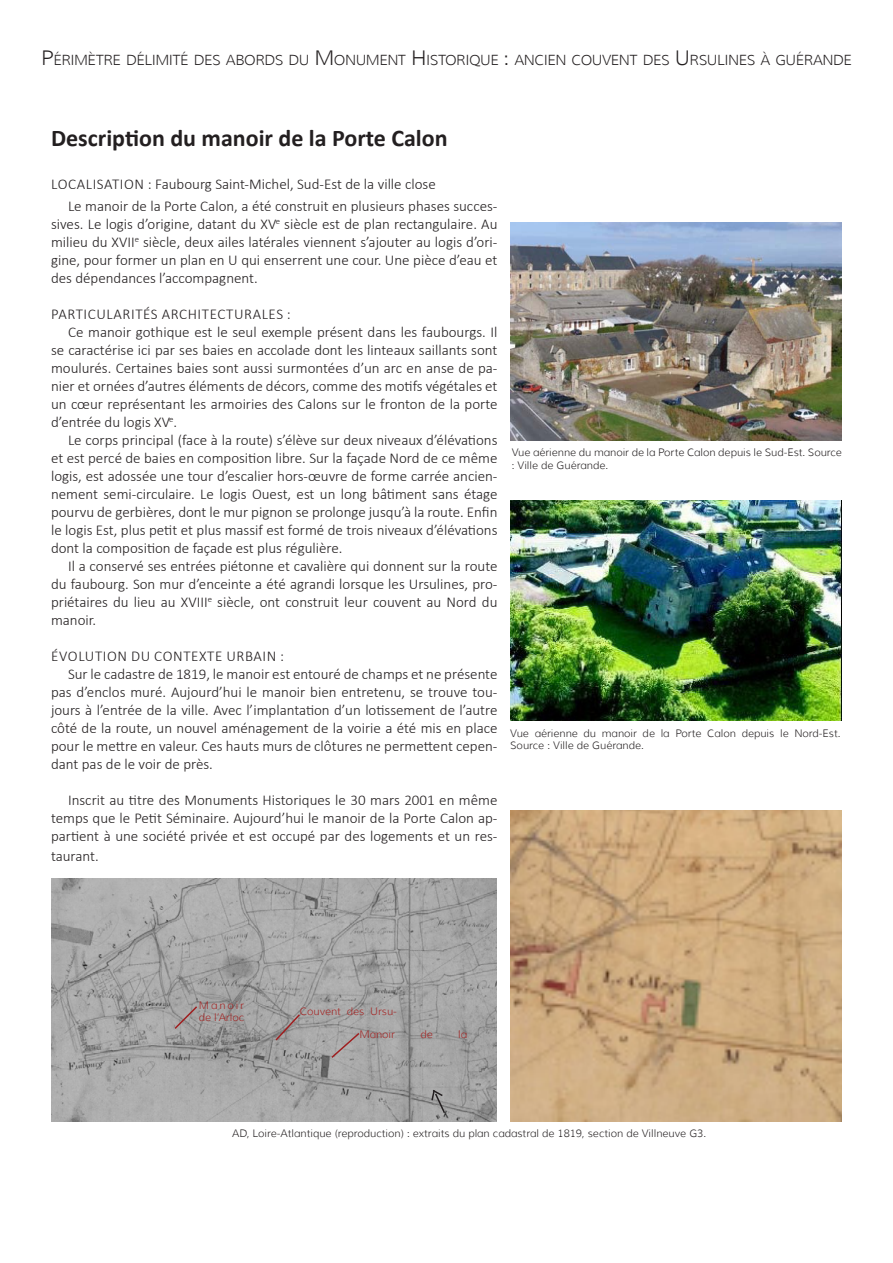
<style>
.page{position:relative;width:893px;height:1263px;background:#fff}
.page>*{position:absolute;margin:0;border:0;box-sizing:border-box;transform-origin:0 0}
.t1{font:700 24px "Calibri";color:#231f20}
.t2{font:300 15px/18px "Calibri";color:#231f20;text-align:justify}
.t3{font:300 15px "Calibri";letter-spacing:.04em;color:#231f20}
.t4{font:300 14.1px "Muli";letter-spacing:-.03em;color:#231f20}
.t5{font:300 10.5px/12.6px "Muli";color:#231f20}
.t6{font:300 10.5px "Muli";color:#a42221}
.t7{font:300 10.5px/12.6px "Muli";letter-spacing:.09em;color:#a42221}
.s1{font-size:20.25px}
</style>
<div class="page">
<img style="left:51px;top:878px;width:445px;height:243px">
<img style="left:510px;top:810px;width:332px;height:311px">
<img style="left:510px;top:223px;width:332px;height:218px">
<svg style="left:430px;top:1088px;width:16px;height:27px"></svg>
<img style="left:510px;top:501px;width:332px;height:220px">
<svg style="left:330px;top:1031px;width:31px;height:28px"></svg>
<svg style="left:173px;top:1005px;width:26px;height:25px"></svg>
<svg style="left:274px;top:1013px;width:27px;height:29px"></svg>
<p class="t4" style="left:41px;top:52px;width:812px"><span class="s1">P</span>ÉRIMÈTRE DÉLIMITÉ DES ABORDS DU <span class="s1">M</span> ONUMENT <span class="s1">H</span>ISTORIQUE <span class="s1">:</span> ANCIEN COUVENT DES <span class="s1">U</span> RSULINES À GUÉRANDE</p>
<p class="t1" style="left:51px;top:122px;width:398px">Description du manoir de la Porte Calon</p>
<p class="t2" style="left:51px;top:175px;width:386px">LOCALISATION : Faubourg Saint-Michel, Sud-Est de la ville close</p>
<p class="t2" style="left:51px;top:197px;width:448px;text-indent:17px">Le manoir de la Porte Calon, a été construit en plusieurs phases succes&shy;sives. Le logis d’origine, datant du XV<sup>e</sup> siècle est de plan rectangulaire. Au milieu du XVII<sup>e</sup> siècle, deux ailes latérales viennent s’ajouter au logis d’ori&shy;gine, pour former un plan en U qui enserrent une cour. Une pièce d’eau et des dépendances l’accompagnent.</p>
<p class="t3" style="left:51px;top:305px;width:241px">PARTICULARITÉS ARCHITECTURALES :</p>
<p class="t2" style="left:51px;top:323px;width:448px;text-indent:17px">Ce manoir gothique est le seul exemple présent dans les faubourgs. Il se caractérise ici par ses baies en accolade dont les linteaux saillants sont moulurés. Certaines baies sont aussi surmontées d’un arc en anse de pa&shy;nier et ornées d’autres éléments de décors, comme des motifs végétales et un cœur représentant les armoiries des Calons sur le fronton de la porte d’entrée du logis XV<sup>e</sup>.</p>
<p class="t2" style="left:51px;top:431px;width:448px;text-indent:17px">Le corps principal (face à la route) s’élève sur deux niveaux d’élévations et est percé de baies en composition libre. Sur la façade Nord de ce même logis, est adossée une tour d’escalier hors-œuvre de forme carrée ancien&shy;nement semi-circulaire. Le logis Ouest, est un long bâtiment sans étage pourvu de gerbières, dont le mur pignon se prolonge jusqu’à la route. Enfin le logis Est, plus petit et plus massif est formé de trois niveaux d’élévations dont la composition de façade est plus régulière.</p>
<p class="t2" style="left:51px;top:557px;width:448px;text-indent:17px">Il a conservé ses entrées piétonne et cavalière qui donnent sur la route du faubourg. Son mur d’enceinte a été agrandi lorsque les Ursulines, pro&shy;priétaires du lieu au XVIII<sup>e</sup> siècle, ont construit leur couvent au Nord du manoir.</p>
<p class="t3" style="left:51px;top:647px;width:234px">ÉVOLUTION DU CONTEXTE URBAIN :</p>
<p class="t2" style="left:51px;top:665px;width:448px;text-indent:17px">Sur le cadastre de 1819, le manoir est entouré de champs et ne présente pas d’enclos muré. Aujourd’hui le manoir bien entretenu, se trouve tou&shy;jours à l’entrée de la ville. Avec l’implantation d’un lotissement de l’autre côté de la route, un nouvel aménagement de la voirie a été mis en place pour le mettre en valeur. Ces hauts murs de clôtures ne permettent cepen&shy;dant pas de le voir de près.</p>
<p class="t2" style="left:51px;top:791px;width:448px;text-indent:17px">Inscrit au titre des Monuments Historiques le 30 mars 2001 en même temps que le Petit Séminaire. Aujourd’hui le manoir de la Porte Calon ap&shy;partient à une société privée et est occupé par des logements et un res-</p>
<p class="t2" style="left:51px;top:847px;width:49px">taurant.</p>
<p class="t5" style="left:512px;top:446px;width:332px">Vue aérienne du manoir de la Porte Calon depuis le Sud-Est. Source : Ville de Guérande.</p>
<p class="t5" style="left:510px;top:727px;width:332px">Vue aérienne du manoir de la Porte Calon depuis le Nord-Est.<br>Source : Ville de Guérande.</p>
<p class="t7" style="left:199px;top:998px;width:47px">Manoir de l’Arloc</p>
<p class="t6" style="left:300px;top:1005px;width:99px">Couvent des Ursu-</p>
<p class="t6" style="left:359px;top:1027px;width:37px">Manoir</p>
<p class="t6" style="left:420px;top:1027px;width:14px">de</p>
<p class="t6" style="left:458px;top:1027px;width:10px">la</p>
<p class="t5" style="left:232px;top:1126px;width:475px">AD, Loire-Atlantique (reproduction) : extraits du plan cadastral de 1819, section de Villneuve G3.</p>
</div>
